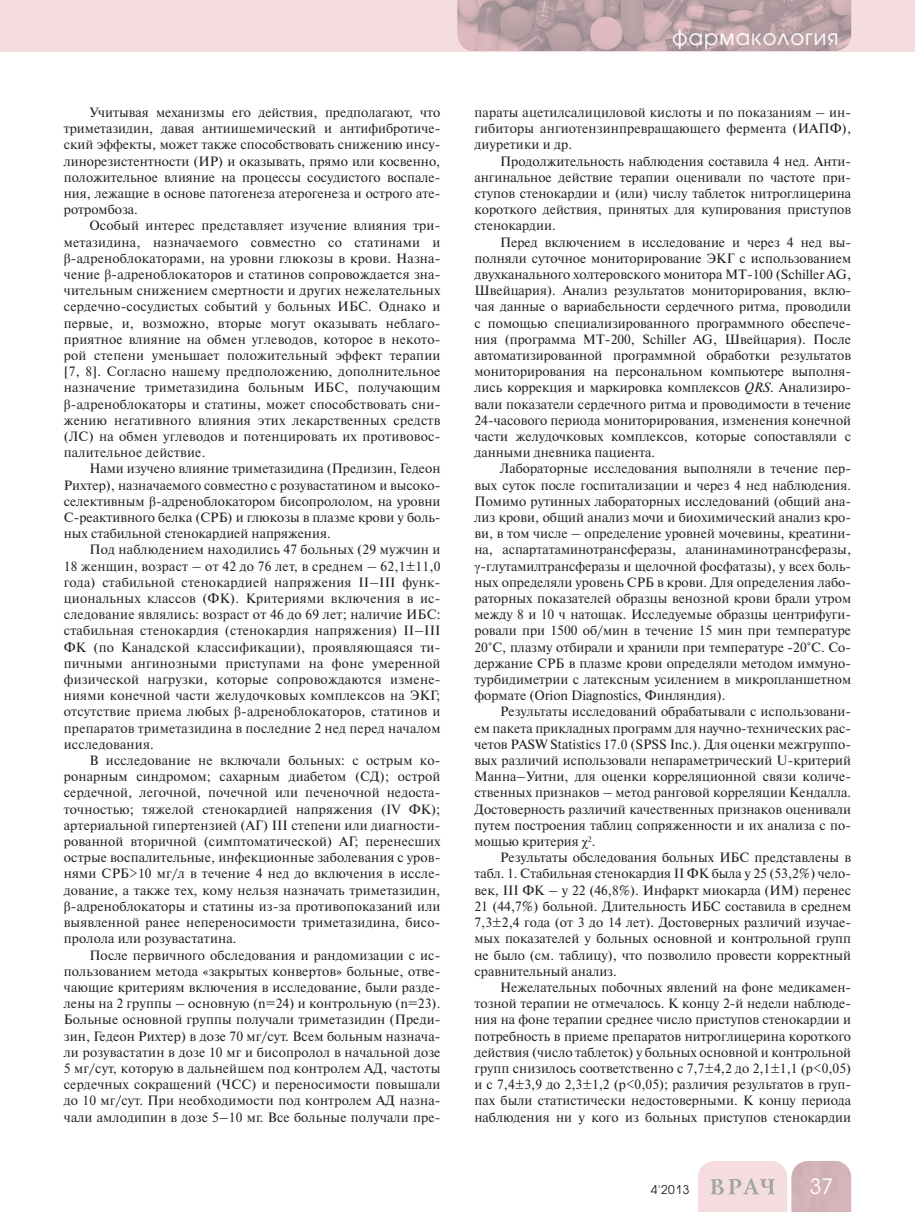
<style>
.page{position:relative;width:915px;height:1212px;background:#fff}
.page>*{position:absolute;margin:0;border:0;box-sizing:border-box;transform-origin:0 0}
.t1{font:21px "Avant Garde Gothic C";letter-spacing:.05em;color:#fff}
.t2{font:13.5px/16.2px "Newton C";color:#231f20;text-align:justify}
.t3{font:12px "Avant Garde Gothic C";color:#231f20}
.s1{font-family:"Times New Roman"}
.s2{font-style:italic}
</style>
<div class="page">
<div style="left:0;top:0;width:914px;height:51px;background:#f5dddf"></div>
<svg style="left:698px;top:1161px;width:152px;height:51px;background:#e4cccf"></svg>
<img style="left:457px;top:0;width:393px;height:51px">
<p class="t2" style="left:64px;top:106px;width:378px;text-indent:26px">Учитывая механизмы его действия, предполагают, что триметазидин, давая антиишемический и антифибротиче&shy;ский эффекты, может также способствовать снижению инсу&shy;линорезистентности (ИР) и оказывать, прямо или косвенно, положительное влияние на процессы сосудистого воспале&shy;ния, лежащие в основе патогенеза атерогенеза и острого ате&shy;ротромбоза.</p>
<p class="t2" style="left:64px;top:219px;width:378px;text-indent:26px">Особый интерес представляет изучение влияния три&shy;метазидина, назначаемого совместно со статинами и <span class="s1">β</span>-адреноблокаторами, на уровни глюкозы в крови. Назна&shy;чение <span class="s1">β</span>-адреноблокаторов и статинов сопровождается зна&shy;чительным снижением смертности и других нежелательных сердечно-сосудистых событий у больных ИБС. Однако и первые, и, возможно, вторые могут оказывать неблаго&shy;приятное влияние на обмен углеводов, которое в некото&shy;рой степени уменьшает положительный эффект терапии [7, 8]. Согласно нашему предположению, дополнительное назначение триметазидина больным ИБС, получающим <span class="s1">β</span>-адреноблокаторы и статины, может способствовать сни&shy;жению негативного влияния этих лекарственных средств (ЛС) на обмен углеводов и потенцировать их противовос&shy;палительное действие.</p>
<p class="t2" style="left:64px;top:462px;width:378px;text-indent:26px">Нами изучено влияние триметазидина (Предизин, Гедеон Рихтер), назначаемого совместно с розувастатином и высоко&shy;селективным <span class="s1">β</span>-адреноблокатором бисопрололом, на уровни С-реактивного белка (СРБ) и глюкозы в плазме крови у боль&shy;ных стабильной стенокардией напряжения.</p>
<p class="t2" style="left:64px;top:543px;width:378px;text-indent:26px">Под наблюдением находились 47 больных (29 мужчин и 18 женщин, возраст – от 42 до 76 лет, в среднем – 62,1±11,0 года) стабильной стенокардией напряжения II–III функ&shy;циональных классов (ФК). Критериями включения в ис&shy;следование являлись: возраст от 46 до 69 лет; наличие ИБС: стабильная стенокардия (стенокардия напряжения) II–III ФК (по Канадской классификации), проявляющаяся ти&shy;пичными ангинозными приступами на фоне умеренной физической нагрузки, которые сопровождаются измене&shy;ниями конечной части желудочковых комплексов на ЭКГ; отсутствие приема любых <span class="s1">β</span>-адреноблокаторов, статинов и препаратов триметазидина в последние 2 нед перед началом исследования.</p>
<p class="t2" style="left:64px;top:754px;width:378px;text-indent:26px">В исследование не включали больных: с острым ко&shy;ронарным синдромом; сахарным диабетом (СД); острой сердечной, легочной, почечной или печеночной недоста&shy;точностью; тяжелой стенокардией напряжения (IV ФК); артериальной гипертензией (АГ) III степени или диагности&shy;рованной вторичной (симптоматической) АГ; перенесших острые воспалительные, инфекционные заболевания с уров&shy;нями СРБ&gt;10 мг/л в течение 4 нед до включения в иссле&shy;дование, а также тех, кому нельзя назначать триметазидин, <span class="s1">β</span>-адреноблокаторы и статины из-за противопоказаний или выявленной ранее непереносимости триметазидина, бисо&shy;пролола или розувастатина.</p>
<p class="t2" style="left:64px;top:948px;width:378px;text-indent:26px">После первичного обследования и рандомизации с ис&shy;пользованием метода «закрытых конвертов» больные, отве&shy;чающие критериям включения в исследование, были разде&shy;лены на 2 группы – основную (n=24) и контрольную (n=23).<br>Больные основной группы получали триметазидин (Преди&shy;зин, Гедеон Рихтер) в дозе 70 мг/сут. Всем больным назнача&shy;ли розувастатин в дозе 10 мг и бисопролол в начальной дозе 5 мг/сут, которую в дальнейшем под контролем АД, частоты сердечных сокращений (ЧСС) и переносимости повышали до 10 мг/сут. При необходимости под контролем АД назна&shy;чали амлодипин в дозе 5–10 мг. Все больные получали пре-</p>
<h1 class="t1" style="left:672px;top:27px;width:168px">фармакология</h1>
<p class="t2" style="left:474px;top:106px;width:378px">параты ацетилсалициловой кислоты и по показаниям – ин&shy;гибиторы ангиотензинпревращающего фермента (ИАПФ), диуретики и др.</p>
<p class="t2" style="left:474px;top:154px;width:378px;text-indent:26px">Продолжительность наблюдения составила 4 нед. Анти&shy;ангинальное действие терапии оценивали по частоте при&shy;ступов стенокардии и (или) числу таблеток нитроглицерина короткого действия, принятых для купирования приступов стенокардии.</p>
<p class="t2" style="left:474px;top:235px;width:378px;text-indent:26px">Перед включением в исследование и через 4 нед вы&shy;полняли суточное мониторирование ЭКГ с использованием двухканального холтеровского монитора MT-100 (Schiller AG, Швейцария). Анализ результатов мониторирования, вклю&shy;чая данные о вариабельности сердечного ритма, проводили с помощью специализированного программного обеспече&shy;ния (программа MT-200, Schiller AG, Швейцария). После автоматизированной программной обработки результатов мониторирования на персональном компьютере выполня&shy;лись коррекция и маркировка комплексов <span class="s2">QRS</span>. Анализиро&shy;вали показатели сердечного ритма и проводимости в течение 24-часового периода мониторирования, изменения конечной части желудочковых комплексов, которые сопоставляли с данными дневника пациента.</p>
<p class="t2" style="left:474px;top:462px;width:378px;text-indent:26px">Лабораторные исследования выполняли в течение пер&shy;вых суток после госпитализации и через 4 нед наблюдения.<br>Помимо рутинных лабораторных исследований (общий ана&shy;лиз крови, общий анализ мочи и биохимический анализ кро&shy;ви, в том числе – определение уровней мочевины, креатини&shy;на, аспартатаминотрансферазы, аланинаминотрансферазы, <span class="s1">γ</span>-глутамилтрансферазы и щелочной фосфатазы), у всех боль&shy;ных определяли уровень СРБ в крови. Для определения лабо&shy;раторных показателей образцы венозной крови брали утром между 8 и 10 ч натощак. Исследуемые образцы центрифуги&shy;ровали при 1500 об/мин в течение 15 мин при температуре 20°С, плазму отбирали и хранили при температуре -20°С. Со&shy;держание СРБ в плазме крови определяли методом иммуно&shy;турбидиметрии с латексным усилением в микропланшетном формате (Orion Diagnostics, Финляндия).</p>
<p class="t2" style="left:474px;top:705px;width:378px;text-indent:26px">Результаты исследований обрабатывали с использовани&shy;ем пакета прикладных программ для научно-технических рас&shy;четов PASW Statistics 17.0 (SPSS Inc.). Для оценки межгруппо&shy;вых различий использовали непараметрический U-критерий Манна–Уитни, для оценки корреляционной связи количе&shy;ственных признаков – метод ранговой корреляции Кендалла.<br>Достоверность различий качественных признаков оценивали путем построения таблиц сопряженности и их анализа с по&shy;мощью критерия <span class="s1">χ</span><sup>2</sup>.</p>
<p class="t2" style="left:474px;top:851px;width:378px;text-indent:26px">Результаты обследования больных ИБС представлены в табл. 1. Стабильная стенокардия II ФК была у 25 (53,2%) чело&shy;век, III ФК – у 22 (46,8%). Инфаркт миокарда (ИМ) перенес 21 (44,7%) больной. Длительность ИБС составила в среднем 7,3±2,4 года (от 3 до 14 лет). Достоверных различий изучае&shy;мых показателей у больных основной и контрольной групп не было (см. таблицу), что позволило провести корректный сравнительный анализ.</p>
<p class="t2" style="left:474px;top:980px;width:378px;text-indent:26px">Нежелательных побочных явлений на фоне медикамен&shy;тозной терапии не отмечалось. К концу 2-й недели наблюде&shy;ния на фоне терапии среднее число приступов стенокардии и потребность в приеме препаратов нитроглицерина короткого действия (число таблеток) у больных основной и контрольной групп снизилось соответственно с 7,7±4,2 до 2,1±1,1 (p&lt;0,05) и с 7,4±3,9 до 2,3±1,2 (p&lt;0,05); различия результатов в груп&shy;пах были статистически недостоверными. К концу периода наблюдения ни у кого из больных приступов стенокардии</p>
<p class="t3" style="left:650px;top:1184px;width:40px">4'2013</p>
<h1 class="t1" style="left:809px;top:1177px;width:25px">37</h1>
</div>
